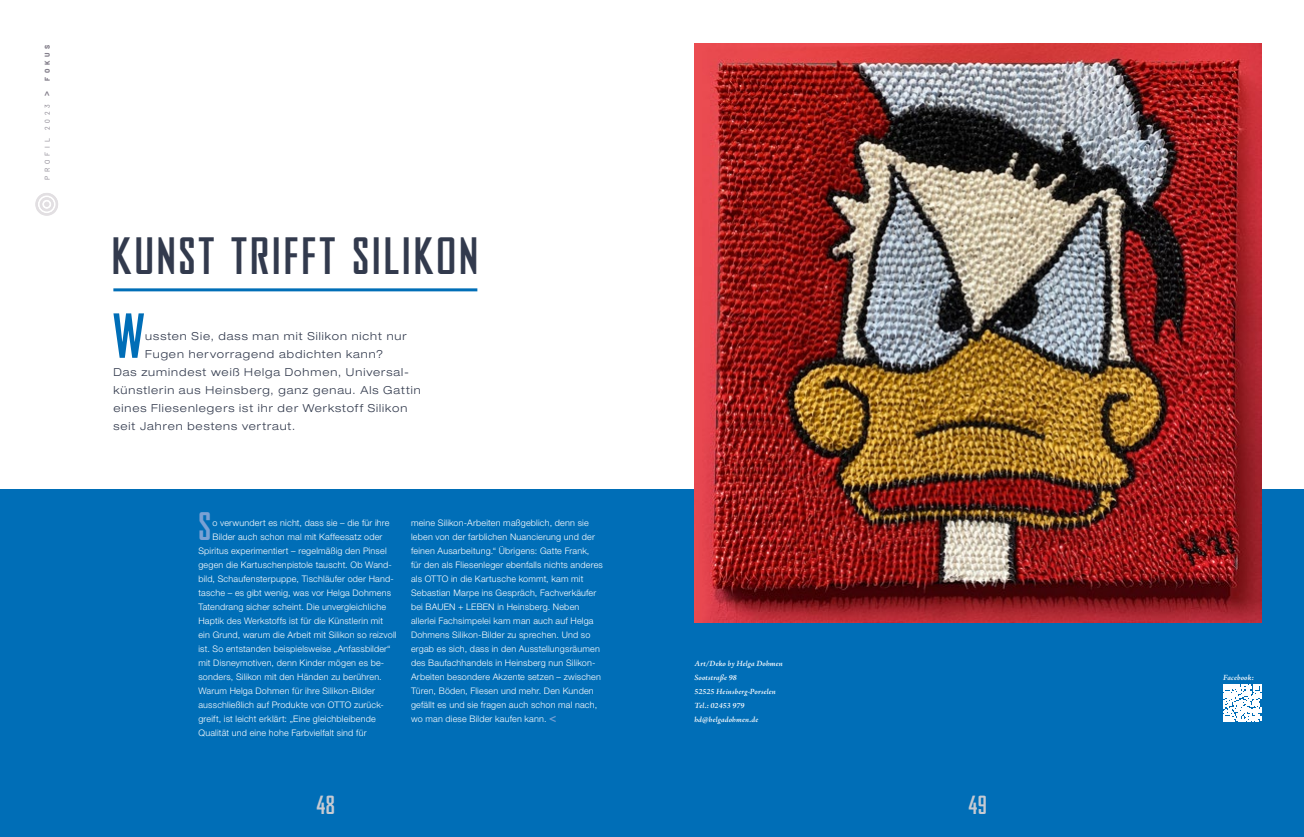
<style>
.page{position:relative;width:1304px;height:837px;background:#fff}
.page>*{position:absolute;margin:0;border:0;box-sizing:border-box;transform-origin:0 0}
.t1{font:700 58.1px "Bureau Agency";color:#006eb7}
.t2{font:700 48px "Bureau Agency";letter-spacing:.055em;color:#323a4d}
.t3{font:700 36.4px "Bureau Agency";color:#7aa1d4}
.t4{font:700 24px "Bureau Agency";color:#c6cad2}
.t5{font:300 expanded 11px "Helvetica Neue LT Std";letter-spacing:.085em;color:#323a4d}
.t6{font:300 9px/14px "Helvetica Neue LT Std";letter-spacing:.02em;color:#fff}
.t7{font:italic 600 8px/14px "Adobe Jenson Pro";letter-spacing:.015em;color:#fff}
.t8{font:7px "Barlow";letter-spacing:.53em;color:#837e8a}
.s1{font-weight:600;font-size:10px}
.s2{font-weight:800}
.s3{font-weight:500;font-size:12px;color:#7aa1d4}
</style>
<div class="page">
<div style="left:0;top:489px;width:1304px;height:347px;background:#006eb7"></div>
<img style="left:694px;top:43px;width:567px;height:579px">
<svg style="left:1223px;top:684px;width:38px;height:37px"></svg>
<hr style="left:113px;top:288px;width:364px;height:3px;background:#006eb7">
<svg style="left:35px;top:193px;width:23px;height:22px"></svg>
<p class="t8" style="left:42px;top:179px;width:136px;rotate:-90deg">PROFIL 2023 <span class="s1">&gt;</span> <span class="s2">FOKUS</span></p>
<h2 class="t2" style="left:111px;top:230px;width:369px">KUNST TRIFFT SILIKON</h2>
<h1 class="t1" style="left:113px;top:304px;width:32px">W</h1>
<p class="t5" style="left:145px;top:329px;width:263px">ussten Sie, dass man mit Silikon nicht nur</p>
<p class="t5" style="left:145px;top:347px;width:240px">Fugen hervorragend abdichten kann?</p>
<p class="t5" style="left:113px;top:365px;width:297px">Das zumindest weiß Helga Dohmen, Universal-</p>
<p class="t5" style="left:113px;top:383px;width:309px">künstlerin aus Heinsberg, ganz genau. Als Gattin</p>
<p class="t5" style="left:113px;top:401px;width:295px">eines Fliesenlegers ist ihr der Werkstoff Silikon</p>
<p class="t5" style="left:113px;top:419px;width:183px">seit Jahren bestens vertraut.</p>
<h3 class="t3" style="left:198px;top:506px;width:14px">S</h3>
<p class="t6" style="left:212px;top:515px;width:179px">o verwundert es nicht, dass sie – die für ihre</p>
<p class="t6" style="left:212px;top:529px;width:172px">Bilder auch schon mal mit Kaffeesatz oder</p>
<p class="t6" style="left:198px;top:543px;width:190px">Spiritus experimentiert – regelmäßig den Pinsel</p>
<p class="t6" style="left:198px;top:557px;width:195px">gegen die Kartuschenpistole tauscht. Ob Wand-</p>
<p class="t6" style="left:198px;top:571px;width:197px">bild, Schaufensterpuppe, Tischläufer oder Hand-</p>
<p class="t6" style="left:198px;top:585px;width:194px">tasche – es gibt wenig, was vor Helga Dohmens</p>
<p class="t6" style="left:198px;top:599px;width:189px">Tatendrang sicher scheint. Die unvergleichliche</p>
<p class="t6" style="left:198px;top:613px;width:186px">Haptik des Werkstoffs ist für die Künstlerin mit</p>
<p class="t6" style="left:198px;top:627px;width:200px">ein Grund, warum die Arbeit mit Silikon so reizvoll</p>
<p class="t6" style="left:198px;top:641px;width:194px">ist. So entstanden beispielsweise „Anfassbilder“</p>
<p class="t6" style="left:198px;top:655px;width:187px">mit Disneymotiven, denn Kinder mögen es be-</p>
<p class="t6" style="left:198px;top:669px;width:185px">sonders, Silikon mit den Händen zu berühren.</p>
<p class="t6" style="left:198px;top:683px;width:178px">Warum Helga Dohmen für ihre Silikon-Bilder</p>
<p class="t6" style="left:198px;top:697px;width:187px">ausschließlich auf Produkte von OTTO zurück-</p>
<p class="t6" style="left:198px;top:711px;width:179px">greift, ist leicht erklärt: „Eine gleichbleibende</p>
<p class="t6" style="left:198px;top:725px;width:170px">Qualität und eine hohe Farbvielfalt sind für</p>
<p class="t6" style="left:411px;top:515px;width:193px">meine Silikon-Arbeiten maßgeblich, denn sie leben von der farblichen Nuancierung und der feinen Ausarbeitung.“ Übrigens: Gatte Frank,<br>für den als Fliesenleger ebenfalls nichts anderes als OTTO in die Kartusche kommt, kam mit Sebastian Marpe ins Gespräch, Fachverkäufer bei BAUEN + LEBEN in Heinsberg. Neben allerlei Fachsimpelei kam man auch auf Helga Dohmens Silikon-Bilder zu sprechen. Und so ergab es sich, dass in den Ausstellungsräumen des Baufachhandels in Heinsberg nun Silikon-Arbeiten besondere Akzente setzen – zwischen Türen, Böden, Fliesen und mehr. Den Kunden gefällt es und sie fragen auch schon mal nach, wo man diese Bilder kaufen kann. <span class="s3">&lt;</span></p>
<p class="t7" style="left:694px;top:656px;width:90px">Art/Deko by Helga Dohmen<br>Sootstraße 98<br>52525 Heinsberg-Porselen<br>Tel.: 02453 979 hd@helgadohmen.de</p>
<h3 class="t4" style="left:317px;top:791px;width:20px">48</h3>
<h3 class="t4" style="left:969px;top:791px;width:20px">49</h3>
<p class="t7" style="left:1223px;top:670px;width:32px">Facebook:</p>
</div>
